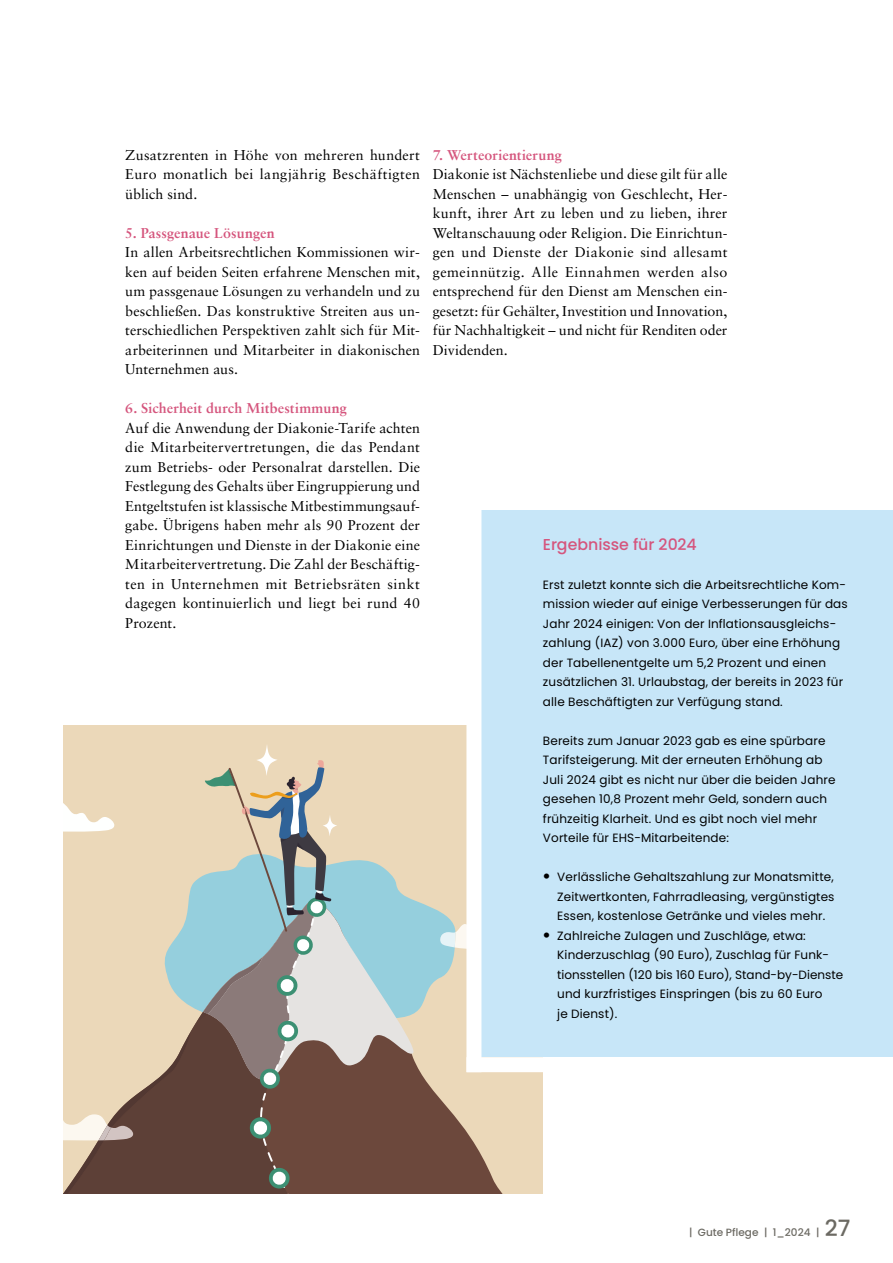
<style>
.page{position:relative;width:893px;height:1263px;background:#fff}
.page>*{position:absolute;margin:0;border:0;box-sizing:border-box;transform-origin:0 0}
.t1{font:500 15.75px "Poppins";color:#d5557d}
.t2{font:14.25px/19.5px "Sabon LT Pro";letter-spacing:.01em;color:#000;text-align:justify}
.t3{font:700 14.25px "Sabon LT Pro";letter-spacing:.01em;color:#d5557d}
.t4{font:12px/19.5px "Poppins";letter-spacing:.01em;color:#000}
.t5{font:500 10.5px "Poppins";color:#6c6a63}
.s1{font-family:"Rotis Semi Sans Pro";font-weight:700;font-size:14.25px}
.s2{font-size:22.5px}
</style>
<div class="page">
<div style="left:64px;top:725px;width:479px;height:468px;background:#ebd8b9"></div>
<svg style="left:422px;top:903px;width:121px;height:290px"></svg>
<svg style="left:64px;top:760px;width:358px;height:433px"></svg>
<svg style="left:256px;top:744px;width:22px;height:32px"></svg>
<svg style="left:323px;top:814px;width:14px;height:22px"></svg>
<div style="left:481px;top:511px;width:412px;height:546px;background:#c7e6f8"></div>
<div style="left:466px;top:464px;width:15px;height:608px;background:#fff"></div>
<div style="left:466px;top:1057px;width:427px;height:15px;background:#fff"></div>
<p class="t2" style="left:125px;top:145px;width:296px">Zusatzrenten in Höhe von mehreren hundert Euro monatlich bei langjährig Beschäftigten üblich sind.</p>
<p class="t3" style="left:125px;top:224px;width:151px">5. Passgenaue Lösungen</p>
<p class="t2" style="left:125px;top:242px;width:296px">In allen Arbeitsrechtlichen Kommissionen wir&shy;ken auf beiden Seiten erfahrene Menschen mit, um passgenaue Lösungen zu verhandeln und zu beschließen. Das konstruktive Streiten aus un&shy;terschiedlichen Perspektiven zahlt sich für Mit&shy;arbeiterinnen und Mitarbeiter in diakonischen Unternehmen aus.</p>
<p class="t3" style="left:125px;top:399px;width:223px">6. Sicherheit durch Mitbestimmung</p>
<p class="t2" style="left:125px;top:418px;width:296px">Auf die Anwendung der Diakonie-Tarife achten die Mitarbeitervertretungen, die das Pendant zum Betriebs- oder Personalrat darstellen. Die Festlegung des Gehalts über Eingruppierung und Entgeltstufen ist klassische Mitbestimmungsauf&shy;gabe. Übrigens haben mehr als 90 Prozent der Einrichtungen und Dienste in der Diakonie eine Mitarbeitervertretung. Die Zahl der Beschäftig&shy;ten in Unternehmen mit Betriebsräten sinkt dagegen kontinuierlich und liegt bei rund 40<br>Prozent.</p>
<p class="t3" style="left:433px;top:146px;width:131px">7. Werteorientierung</p>
<p class="t2" style="left:433px;top:164px;width:296px">Diakonie ist Nächstenliebe und diese gilt für alle Menschen – unabhängig von Geschlecht, Her&shy;kunft, ihrer Art zu leben und zu lieben, ihrer Weltanschauung oder Religion. Die Einrichtun&shy;gen und Dienste der Diakonie sind allesamt gemeinnützig. Alle Einnahmen werden also entsprechend für den Dienst am Menschen ein&shy;gesetzt: für Gehälter, Investition und Innovation, für Nachhaltigkeit – und nicht für Renditen oder Dividenden.</p>
<p class="t1" style="left:543px;top:535px;width:155px">Ergebnisse für 2024</p>
<p class="t4" style="left:543px;top:575px;width:306px">Erst zuletzt konnte sich die Arbeitsrechtliche Kom&shy;mission wieder auf einige Verbesserungen für das Jahr 2024 einigen: Von der Inflationsausgleichs&shy;zahlung (IAZ) von 3.000 Euro, über eine Erhöhung der Tabellenentgelte um 5,2 Prozent und einen zusätzlichen 31. Urlaubstag, der bereits in 2023 für alle Beschäftigten zur Verfügung stand.</p>
<p class="t4" style="left:543px;top:731px;width:294px">Bereits zum Januar 2023 gab es eine spürbare Tarifsteigerung. Mit der erneuten Erhöhung ab Juli 2024 gibt es nicht nur über die beiden Jahre gesehen 10,8 Prozent mehr Geld, sondern auch frühzeitig Klarheit. Und es gibt noch viel mehr Vorteile für EHS-Mitarbeitende:</p>
<p class="t4" style="left:557px;top:867px;width:279px;text-align:justify;text-indent:-14px"><span class="s1">•</span> Verlässliche Gehaltszahlung zur Monatsmitte, Zeitwertkonten, Fahrradleasing, vergünstigtes Essen, kostenlose Getränke und vieles mehr.</p>
<p class="t4" style="left:557px;top:926px;width:287px;text-indent:-14px"><span class="s1">•</span> Zahlreiche Zulagen und Zuschläge, etwa:<br>Kinderzuschlag (90 Euro), Zuschlag für Funk&shy;tionsstellen (120 bis 160 Euro), Stand-by-Dienste und kurzfristiges Einspringen (bis zu 60 Euro<br>je Dienst).</p>
<p class="t5" style="left:689px;top:1226px;width:163px">| Gute Pflege | 1_2024 | <span class="s2">27</span></p>
</div>
